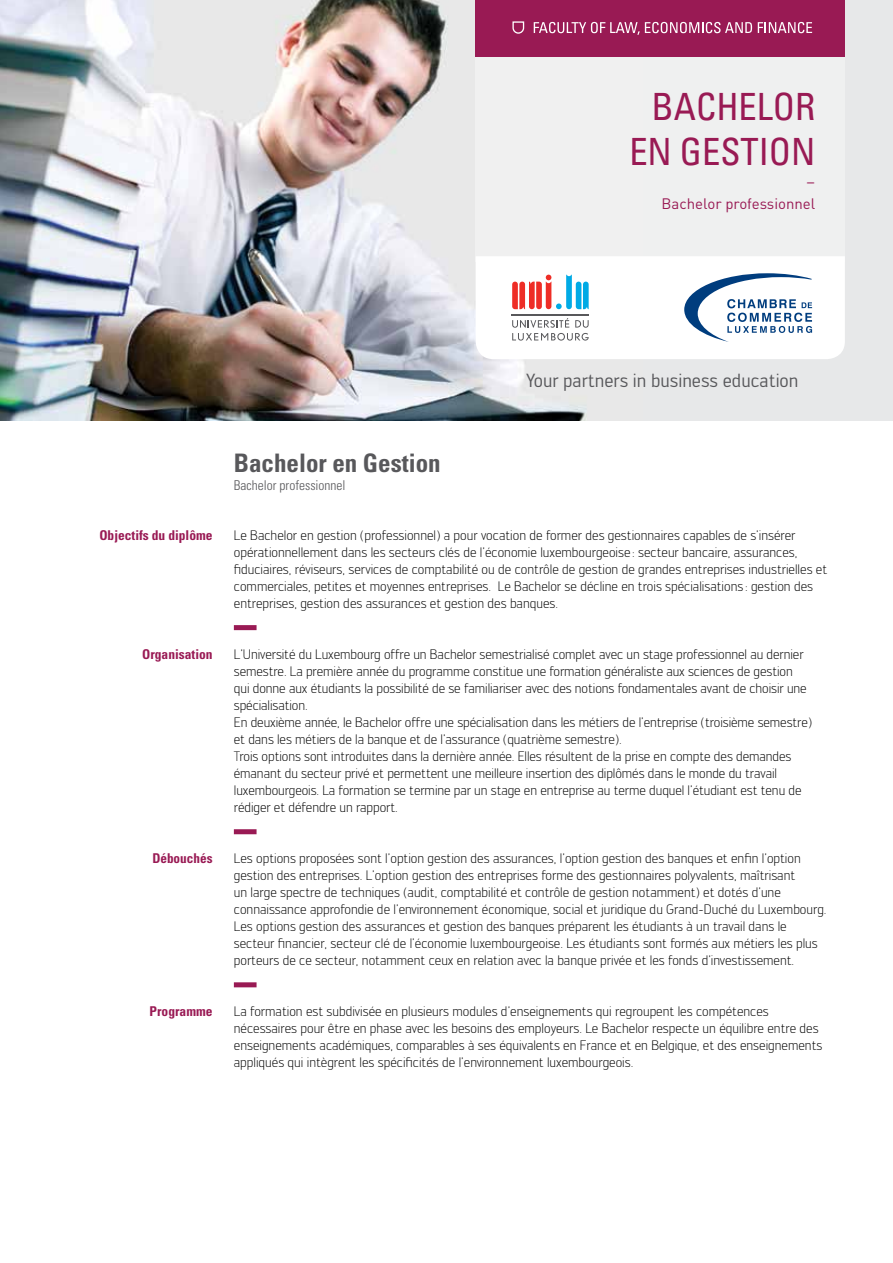
<style>
.page{position:relative;width:893px;height:1263px;background:#fff}
.page>*{position:absolute;margin:0;border:0;box-sizing:border-box;transform-origin:0 0}
.t1{font:condensed 37.5px/45px "Univers";color:#991a54;text-align:center}
.t2{font:700 condensed 25.5px "Univers";color:#58585b}
.t3{font:18.75px "Engel";color:#58585b}
.t4{font:15px "DIN";color:#991a54}
.t5{font:15px "Engel";color:#991a54}
.t6{font:300 13.5px/17px "Engel";color:#000}
.t7{font:700 condensed 13.5px "Univers";color:#991a54}
.t8{font:300 condensed 13.5px "Univers";color:#58585b}
</style>
<div class="page">
<div style="left:0;top:0;width:893px;height:421px;background:#e7e8e9"></div>
<img style="left:0;top:0;width:585px;height:421px">
<div style="left:476px;top:2px;width:369px;height:259px;background:#eff0f0"></div>
<svg style="left:476px;top:256px;width:369px;height:103px;background:#eaeaee"></svg>
<div style="left:476px;top:0;width:369px;height:56px;background:#991a54"></div>
<svg style="left:534px;top:22px;width:218px;height:13px"></svg>
<svg style="left:758px;top:22px;width:54px;height:11px"></svg>
<svg style="left:512px;top:21px;width:13px;height:13px"></svg>
<div style="left:234px;top:625px;width:23px;height:5px;background:#991a54"></div>
<div style="left:234px;top:829px;width:23px;height:5px;background:#991a54"></div>
<div style="left:234px;top:982px;width:23px;height:5px;background:#991a54"></div>
<h1 class="t1" style="left:629px;top:84px;width:187px">BACHELOR<br>EN GESTION</h1>
<p class="t5" style="left:806px;top:172px;width:11px">–</p>
<p class="t4" style="left:662px;top:194px;width:155px">Bachelor professionnel</p>
<h3 class="t3" style="left:526px;top:368px;width:274px">Your partners in business education</h3>
<p class="t7" style="left:99px;top:527px;width:115px">Objectifs du diplôme</p>
<p class="t7" style="left:142px;top:646px;width:72px">Organisation</p>
<p class="t7" style="left:152px;top:850px;width:62px">Débouchés</p>
<p class="t7" style="left:150px;top:1003px;width:64px">Programme</p>
<h2 class="t2" style="left:234px;top:447px;width:208px">Bachelor en Gestion</h2>
<p class="t8" style="left:234px;top:477px;width:113px">Bachelor professionnel</p>
<p class="t6" style="left:234px;top:526px;width:595px">Le Bachelor en gestion (professionnel) a pour vocation de former des gestionnaires capables de s’insérer opérationnellement dans les secteurs clés de l’économie luxembourgeoise : secteur bancaire, assurances, fiduciaires, réviseurs, services de comptabilité ou de contrôle de gestion de grandes entreprises industrielles et commerciales, petites et moyennes entreprises. Le Bachelor se décline en trois spécialisations : gestion des entreprises, gestion des assurances et gestion des banques.</p>
<p class="t6" style="left:234px;top:646px;width:571px">L’Université du Luxembourg offre un Bachelor semestrialisé complet avec un stage professionnel au dernier</p>
<p class="t6" style="left:234px;top:663px;width:580px">semestre. La première année du programme constitue une formation généraliste aux sciences de gestion<br>qui donne aux étudiants la possibilité de se familiariser avec des notions fondamentales avant de choisir une spécialisation.<br>En deuxième année, le Bachelor offre une spécialisation dans les métiers de l’entreprise (troisième semestre) et dans les métiers de la banque et de l’assurance (quatrième semestre).<br>Trois options sont introduites dans la dernière année. Elles résultent de la prise en compte des demandes émanant du secteur privé et permettent une meilleure insertion des diplômés dans le monde du travail luxembourgeois. La formation se termine par un stage en entreprise au terme duquel l’étudiant est tenu de rédiger et défendre un rapport.</p>
<p class="t6" style="left:234px;top:850px;width:594px">Les options proposées sont l’option gestion des assurances, l’option gestion des banques et enfin l’option gestion des entreprises. L’option gestion des entreprises forme des gestionnaires polyvalents, maîtrisant<br>un large spectre de techniques (audit, comptabilité et contrôle de gestion notamment) et dotés d’une connaissance approfondie de l’environnement économique, social et juridique du Grand-Duché du Luxembourg.<br>Les options gestion des assurances et gestion des banques préparent les étudiants à un travail dans le secteur financier, secteur clé de l’économie luxembourgeoise. Les étudiants sont formés aux métiers les plus porteurs de ce secteur, notamment ceux en relation avec la banque privée et les fonds d’investissement.</p>
<p class="t6" style="left:234px;top:1003px;width:590px">La formation est subdivisée en plusieurs modules d’enseignements qui regroupent les compétences nécessaires pour être en phase avec les besoins des employeurs. Le Bachelor respecte un équilibre entre des enseignements académiques, comparables à ses équivalents en France et en Belgique, et des enseignements appliqués qui intègrent les spécificités de l’environnement luxembourgeois.</p>
</div>
